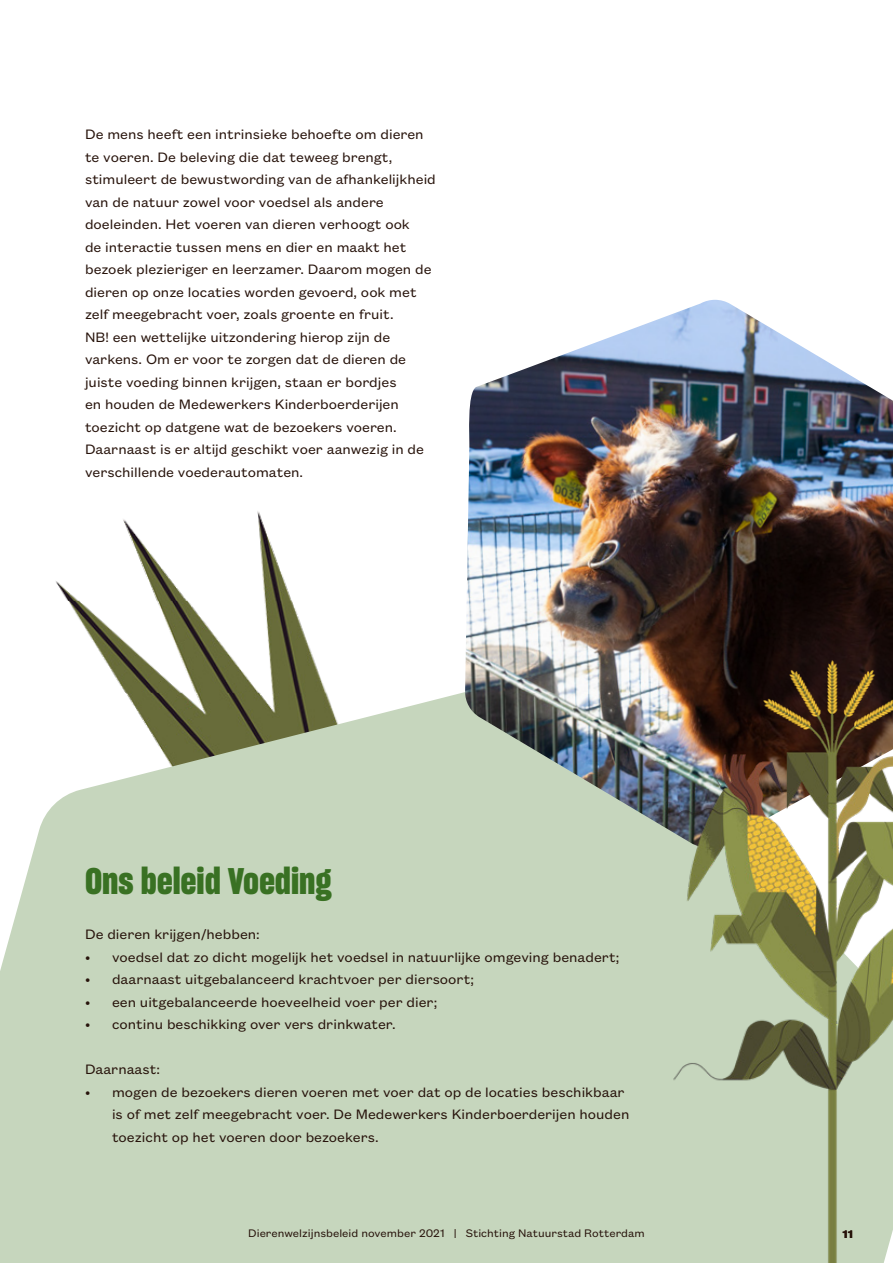
<style>
.page{position:relative;width:893px;height:1263px;background:#fff}
.page>*{position:absolute;margin:0;border:0;box-sizing:border-box;transform-origin:0 0}
.Alinea_plat_1_kolom{font:36px "Sharp Grotesk Bold 15";color:#397123}
.Plat_2_kolom{font:15px/22.5px "Founders Grotesk Text";color:#27130b}
.Alinea_plat_1_kolom-2{font:15px "Founders Grotesk Text";color:#27130b}
.t1{font:12px "Founders Grotesk Text";color:#27130b}
.t2{font:700 12px "Founders Grotesk Text";color:#27130b}
</style>
<div class="page">
<img style="left:56px;top:511px;width:262px;height:158px">
<svg style="left:0;top:669px;width:641px;height:594px;background:#c6d4bd"></svg>
<img style="left:465px;top:300px;width:428px;height:549px">
<img style="left:641px;top:633px;width:252px;height:630px">
<p class="Plat_2_kolom" style="left:85px;top:122px;width:352px">De mens heeft een intrinsieke behoefte om dieren te voeren. De beleving die dat teweeg brengt, stimuleert de bewustwording van de afhankelijkheid van de natuur zowel voor voedsel als andere doeleinden. Het voeren van dieren verhoogt ook<br>de interactie tussen mens en dier en maakt het bezoek plezieriger en leerzamer. Daarom mogen de dieren op onze locaties worden gevoerd, ook met zelf meegebracht voer, zoals groente en fruit.</p>
<p class="Plat_2_kolom" style="left:85px;top:324px;width:340px">NB! een wettelijke uitzondering hierop zijn de varkens. Om er voor te zorgen dat de dieren de juiste voeding binnen krijgen, staan er bordjes<br>en houden de Medewerkers Kinderboerderijen toezicht op datgene wat de bezoekers voeren.<br>Daarnaast is er altijd geschikt voer aanwezig in de verschillende voederautomaten.</p>
<p class="Alinea_plat_1_kolom" style="left:85px;top:856px;width:248px">Ons beleid Voeding</p>
<p class="Alinea_plat_1_kolom-2" style="left:85px;top:924px;width:176px">De dieren krijgen/hebben:</p>
<p class="Plat_2_kolom" style="left:85px;top:944px;width:536px">• voedsel dat zo dicht mogelijk het voedsel in natuurlijke omgeving benadert;</p>
<p class="Plat_2_kolom" style="left:85px;top:967px;width:391px">• daarnaast uitgebalanceerd krachtvoer per diersoort;</p>
<p class="Plat_2_kolom" style="left:85px;top:989px;width:354px">• een uitgebalanceerde hoeveelheid voer per dier;</p>
<p class="Plat_2_kolom" style="left:85px;top:1012px;width:312px">• continu beschikking over vers drinkwater.</p>
<p class="Alinea_plat_1_kolom-2" style="left:85px;top:1059px;width:77px">Daarnaast:</p>
<p class="Plat_2_kolom" style="left:112px;top:1079px;width:519px;text-indent:-27px">• mogen de bezoekers dieren voeren met voer dat op de locaties beschikbaar is of met zelf meegebracht voer. De Medewerkers Kinderboerderijen houden toezicht op het voeren door bezoekers.</p>
<p class="t1" style="left:248px;top:1225px;width:398px">Dierenwelzijnsbeleid november 2021 | Stichting Natuurstad Rotterdam</p>
<p class="t2" style="left:842px;top:1226px;width:12px">11</p>
</div>
